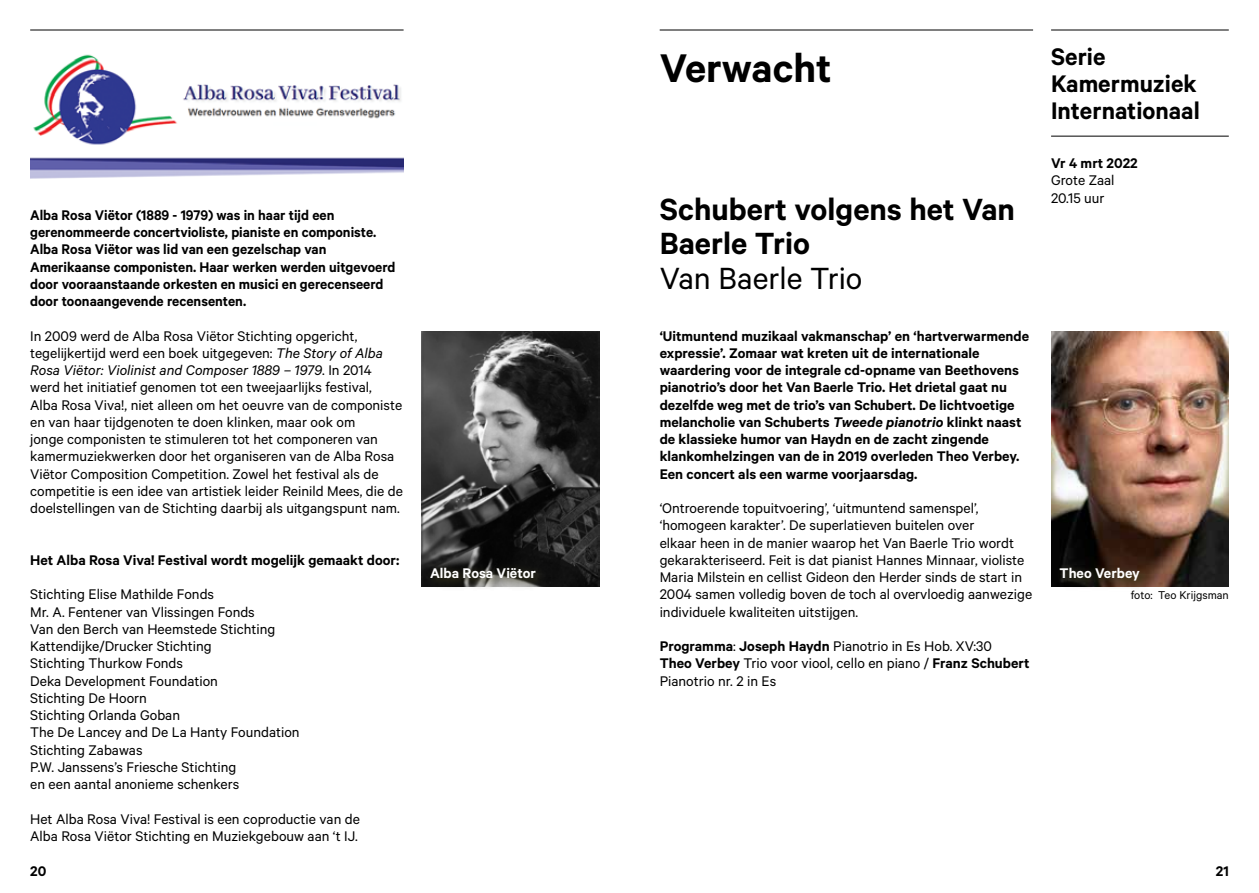
<style>
.page{position:relative;width:1259px;height:893px;background:#fff}
.page>*{position:absolute;margin:0;border:0;box-sizing:border-box;transform-origin:0 0}
.t1{font:600 45px "Calibre";color:#000}
.t2{font:600 34.5px/34.5px "Calibre";color:#000}
.t3{font:34.5px "Calibre";color:#000}
.t4{font:600 27px/27px "Calibre";color:#000}
.t5{font:15.75px/17.2px "Calibre";color:#000}
.t6{font:600 15.75px/17.2px "Calibre";color:#000}
.t7{font:600 15.75px "Calibre";color:#fff}
.t8{font:12.75px "Calibre";color:#000}
.s1{font-style:italic}
.s2{font-weight:600}
</style>
<div class="page">
<img style="left:1051px;top:331px;width:177px;height:256px">
<hr style="left:1051px;top:30px;width:177px;height:1px;background:#000">
<hr style="left:1051px;top:136px;width:177px;height:1px;background:#000">
<hr style="left:659px;top:30px;width:374px;height:1px;background:#000">
<svg style="left:1054px;top:562px;width:97px;height:26px;background:#33271c"></svg>
<img style="left:421px;top:331px;width:178px;height:256px">
<hr style="left:30px;top:30px;width:373px;height:1px;background:#000">
<svg style="left:425px;top:562px;width:122px;height:26px;background:#393834"></svg>
<img style="left:30px;top:54px;width:373px;height:125px">
<p class="t6" style="left:30px;top:206px;width:367px">Alba Rosa Viëtor (1889 - 1979) was in haar tijd een gerenommeerde concertvioliste, pianiste en componiste.<br>Alba Rosa Viëtor was lid van een gezelschap van Amerikaanse componisten. Haar werken werden uitgevoerd door vooraanstaande orkesten en musici en gerecenseerd door toonaangevende recensenten.</p>
<p class="t5" style="left:30px;top:327px;width:374px">In 2009 werd de Alba Rosa Viëtor Stichting opgericht, tegelijkertijd werd een boek uitgegeven: <span class="s1">The Story of Alba Rosa Viëtor: Violinist and Composer 1889 – 1979</span>. In 2014 werd het initiatief genomen tot een tweejaarlijks festival, Alba Rosa Viva!, niet alleen om het oeuvre van de componiste en van haar tijdgenoten te doen klinken, maar ook om<br>jonge componisten te stimuleren tot het componeren van kamermuziekwerken door het organiseren van de Alba Rosa Viëtor Composition Competition. Zowel het festival als de competitie is een idee van artistiek leider Reinild Mees, die de doelstellingen van de Stichting daarbij als uitgangspunt nam.</p>
<p class="t6" style="left:30px;top:551px;width:371px">Het Alba Rosa Viva! Festival wordt mogelijk gemaakt door:</p>
<p class="t5" style="left:30px;top:585px;width:271px">Stichting Elise Mathilde Fonds<br>Mr. A. Fentener van Vlissingen Fonds<br>Van den Berch van Heemstede Stichting<br>Kattendijke/Drucker Stichting<br>Stichting Thurkow Fonds<br>Deka Development Foundation<br>Stichting De Hoorn<br>Stichting Orlanda Goban<br>The De Lancey and De La Hanty Foundation<br>Stichting Zabawas<br>P.W. Janssens’s Friesche Stichting<br>en een aantal anonieme schenkers</p>
<p class="t5" style="left:30px;top:810px;width:331px">Het Alba Rosa Viva! Festival is een coproductie van de<br>Alba Rosa Viëtor Stichting en Muziekgebouw aan ‘t IJ.</p>
<p class="t7" style="left:430px;top:564px;width:107px">Alba Rosa Viëtor</p>
<h1 class="t1" style="left:659px;top:41px;width:173px">Verwacht</h1>
<h2 class="t2" style="left:659px;top:191px;width:357px">Schubert volgens het Van<br>Baerle Trio</h2>
<h2 class="t3" style="left:659px;top:258px;width:204px">Van Baerle Trio</h2>
<p class="t6" style="left:659px;top:327px;width:371px">‘Uitmuntend muzikaal vakmanschap’ en ‘hartverwarmende expressie’. Zomaar wat kreten uit de internationale waardering voor de integrale cd-opname van Beethovens pianotrio’s door het Van Baerle Trio. Het drietal gaat nu dezelfde weg met de trio’s van Schubert. De lichtvoetige melancholie van Schuberts <span class="s1">Tweede pianotrio</span> klinkt naast de klassieke humor van Haydn en de zacht zingende klankomhelzingen van de in 2019 overleden Theo Verbey.<br>Een concert als een warme voorjaarsdag.</p>
<p class="t5" style="left:659px;top:499px;width:374px">‘Ontroerende topuitvoering’, ‘uitmuntend samenspel’, ‘homogeen karakter’. De superlatieven buitelen over<br>elkaar heen in de manier waarop het Van Baerle Trio wordt gekarakteriseerd. Feit is dat pianist Hannes Minnaar, violiste Maria Milstein en cellist Gideon den Herder sinds de start in 2004 samen volledig boven de toch al overvloedig aanwezige individuele kwaliteiten uitstijgen.</p>
<p class="t5" style="left:659px;top:637px;width:371px"><span class="s2">Programma</span>: <span class="s2">Joseph Haydn</span> Pianotrio in Es Hob. XV:30<br><span class="s2">Theo Verbey</span> Trio voor viool, cello en piano / <span class="s2">Franz Schubert<br></span>Pianotrio nr. 2 in Es</p>
<h3 class="t4" style="left:1051px;top:42px;width:150px">Serie<br>Kamermuziek<br>Internationaal</h3>
<p class="t6" style="left:1051px;top:154px;width:88px">Vr 4 mrt 2022</p>
<p class="t5" style="left:1051px;top:171px;width:65px">Grote Zaal<br>20.15 uur</p>
<p class="t7" style="left:1059px;top:564px;width:82px">Theo Verbey</p>
<p class="t8" style="left:1130px;top:588px;width:100px">foto: Teo Krijgsman</p>
<p class="t6" style="left:30px;top:861px;width:18px">20</p>
<p class="t6" style="left:1215px;top:861px;width:14px">21</p>
</div>
